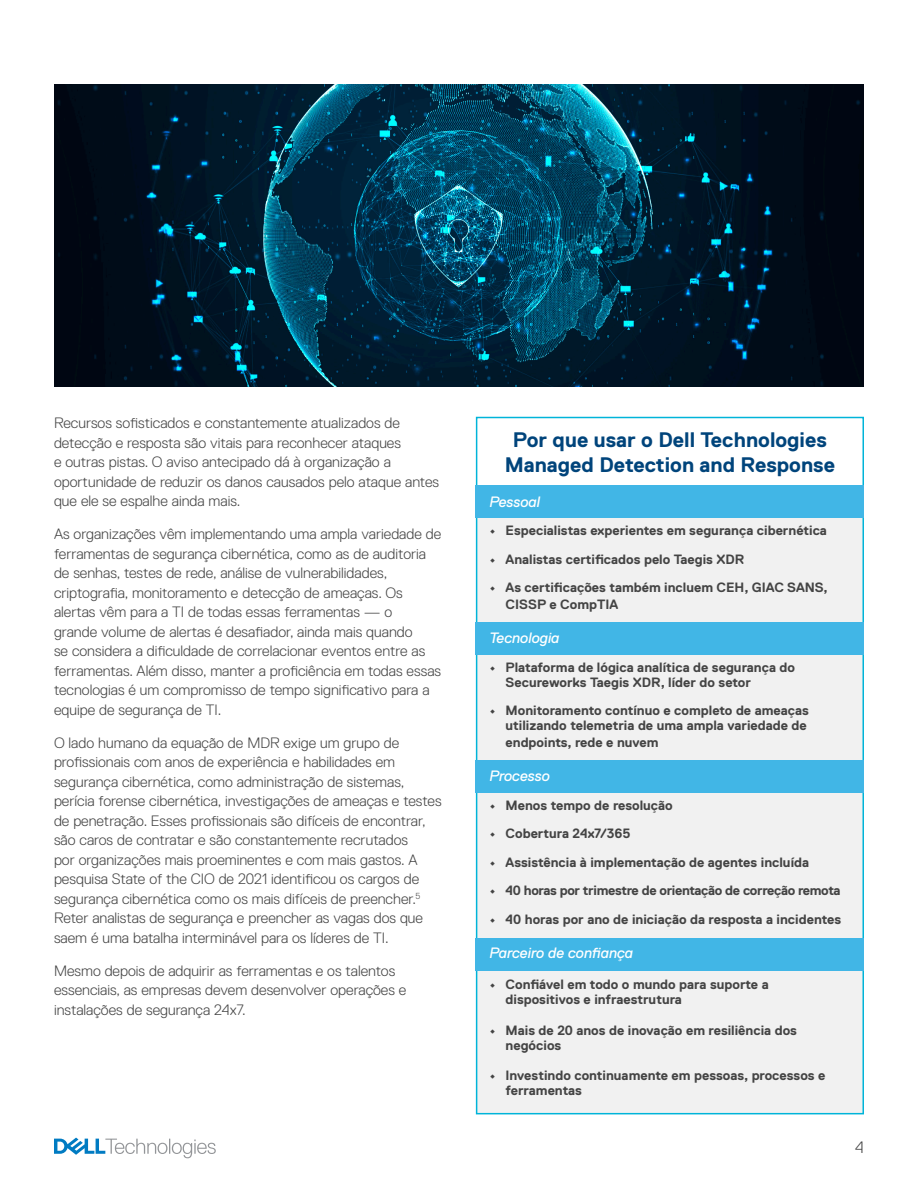
<style>
.page{position:relative;width:918px;height:1188px;background:#fff}
.page>*{position:absolute;margin:0;border:0;box-sizing:border-box;transform-origin:0 0}
.t1{font:700 21px/25.5px "Dell Replica";color:#00447b;text-align:center}
.t2{font:300 16.5px "Dell Replica";color:#444}
.t3{font:300 15px/19.5px "Dell Replica";color:#444}
.t4{font:italic 15px "Dell Replica";color:#fff}
.t5{font:700 13.5px/15px "Dell Replica";color:#444}
.t6{font:700 13.5px "Dell Replica";letter-spacing:-.025em;color:#444}
</style>
<div class="page">
<img style="left:54px;top:85px;width:810px;height:302px">
<div style="left:477px;top:488px;width:386px;height:626px;background:#f1f1f1"></div>
<div style="left:476px;top:417px;width:388px;height:697px;border:2px solid #00b4d9"></div>
<div style="left:476px;top:485px;width:388px;height:32px;background:#41b6e6"></div>
<div style="left:476px;top:760px;width:388px;height:33px;background:#41b6e6"></div>
<div style="left:476px;top:622px;width:388px;height:33px;background:#41b6e6"></div>
<div style="left:476px;top:938px;width:388px;height:33px;background:#41b6e6"></div>
<svg style="left:54px;top:1138px;width:162px;height:20px"></svg>
<p class="t3" style="left:54px;top:414px;width:387px">Recursos sofisticados e constantemente atualizados de detecção e resposta são vitais para reconhecer ataques<br>e outras pistas. O aviso antecipado dá à organização a oportunidade de reduzir os danos causados pelo ataque antes que ele se espalhe ainda mais.</p>
<p class="t3" style="left:54px;top:525px;width:389px">As organizações vêm implementando uma ampla variedade de ferramentas de segurança cibernética, como as de auditoria de senhas, testes de rede, análise de vulnerabilidades, criptografia, monitoramento e detecção de ameaças. Os alertas vêm para a TI de todas essas ferramentas — o<br>grande volume de alertas é desafiador, ainda mais quando<br>se considera a dificuldade de correlacionar eventos entre as ferramentas. Além disso, manter a proficiência em todas essas tecnologias é um compromisso de tempo significativo para a equipe de segurança de TI.</p>
<p class="t3" style="left:54px;top:733px;width:389px">O lado humano da equação de MDR exige um grupo de profissionais com anos de experiência e habilidades em segurança cibernética, como administração de sistemas, perícia forense cibernética, investigações de ameaças e testes de penetração. Esses profissionais são difíceis de encontrar, são caros de contratar e são constantemente recrutados<br>por organizações mais proeminentes e com mais gastos. A pesquisa State of the CIO de 2021 identificou os cargos de segurança cibernética como os mais difíceis de preencher.<sup>5<br></sup>Reter analistas de segurança e preencher as vagas dos que saem é uma batalha interminável para os líderes de TI.</p>
<p class="t3" style="left:54px;top:961px;width:354px">Mesmo depois de adquirir as ferramentas e os talentos essenciais, as empresas devem desenvolver operações e instalações de segurança 24x7.</p>
<p class="t1" style="left:505px;top:427px;width:332px">Por que usar o Dell Technologies<br>Managed Detection and Response</p>
<p class="t4" style="left:489px;top:493px;width:52px">Pessoal</p>
<p class="t5" style="left:489px;top:523px;width:339px">• Especialistas experientes em segurança cibernética</p>
<p class="t5" style="left:489px;top:552px;width:257px">• Analistas certificados pelo Taegis XDR</p>
<p class="t5" style="left:506px;top:579px;width:324px;line-height:16.5px;text-indent:-16px">• As certificações também incluem CEH, GIAC SANS,<br>CISSP e CompTIA</p>
<p class="t4" style="left:489px;top:630px;width:72px">Tecnologia</p>
<p class="t5" style="left:506px;top:660px;width:291px;text-indent:-16px">• Plataforma de lógica analítica de segurança do<br>Secureworks Taegis XDR, líder do setor</p>
<p class="t5" style="left:489px;top:703px;width:321px;text-align:right">• Monitoramento contínuo e completo de ameaças utilizando telemetria de uma ampla variedade de</p>
<p class="t5" style="left:506px;top:735px;width:155px">endpoints, rede e nuvem</p>
<p class="t4" style="left:489px;top:768px;width:62px">Processo</p>
<p class="t5" style="left:489px;top:798px;width:185px">• Menos tempo de resolução</p>
<p class="t5" style="left:489px;top:826px;width:143px">• Cobertura 24x7/365</p>
<p class="t5" style="left:489px;top:855px;width:321px">• Assistência à implementação de agentes incluída</p>
<p class="t6" style="left:489px;top:883px;width:353px">• 40 horas por trimestre de orientação de correção remota</p>
<p class="t5" style="left:489px;top:912px;width:353px">• 40 horas por ano de iniciação da resposta a incidentes</p>
<p class="t4" style="left:489px;top:945px;width:145px">Parceiro de confiança</p>
<p class="t5" style="left:506px;top:977px;width:265px;text-indent:-16px">• Confiável em todo o mundo para suporte a dispositivos e infraestrutura</p>
<p class="t5" style="left:506px;top:1023px;width:293px;text-indent:-16px">• Mais de 20 anos de inovação em resiliência dos negócios</p>
<p class="t5" style="left:506px;top:1068px;width:321px;text-indent:-16px">• Investindo continuamente em pessoas, processos e ferramentas</p>
<p class="t2" style="left:855px;top:1139px;width:10px">4</p>
</div>
